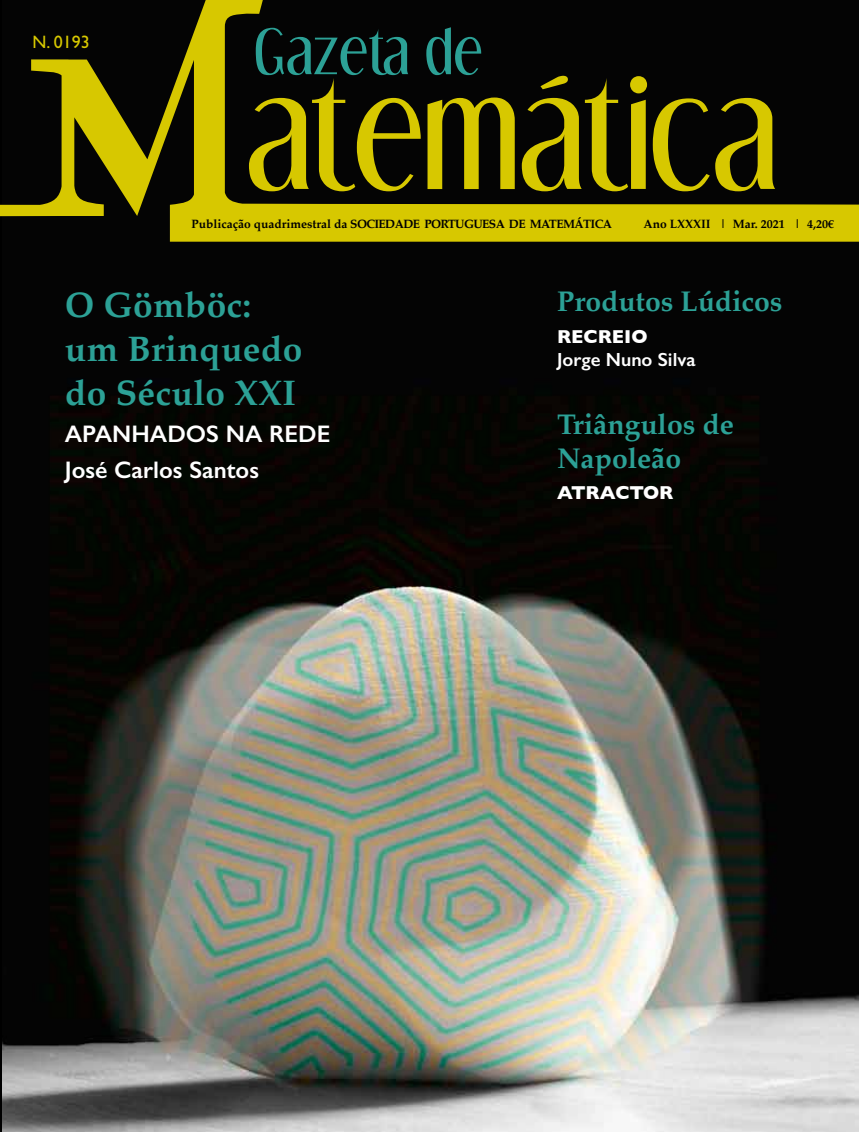
<style>
.page{position:relative;width:859px;height:1132px;background:#fff}
.page>*{position:absolute;margin:0;border:0;box-sizing:border-box;transform-origin:0 0}
.t1{font:132.6px "Dream Orphans";color:#d7c800}
.t2{font:54.3px "Dream Orphans";letter-spacing:.02em;color:#2ca196}
.t3{font:700 35.25px/44px "Palatino";letter-spacing:.01em;color:#2ca196}
.t4{font:700 28.35px/33.9px "Palatino";color:#2ca196}
.t5{font:600 24px/36px "Gill Sans";color:#fff}
.t6{font:600 19.05px/22.8px "Gill Sans";color:#fff}
.t7{font:700 19.05px "Gill Sans";color:#fff}
.t8{font:18px "Gill Sans Std";color:#d7c800}
.t9{font:700 12px "Palatino";letter-spacing:-.05em;color:#000}
.t10{font:700 12px "Palatino";color:#000}
.s1{font-weight:700}
</style>
<div class="page">
<img style="left:1px;top:241px;width:858px;height:890px">
<hr style="left:0;top:0;width:1px;height:1131px;background:#000">
<svg style="left:0;top:0;width:859px;height:241px;fill:#040404"></svg>
<p class="t8" style="left:33px;top:32px;width:59px">N. 0193</p>
<p class="t2" style="left:254px;top:19px;width:229px">Gazeta de</p>
<p class="t1" style="left:246px;top:54px;width:532px">atemática</p>
<p class="t9" style="left:191px;top:213px;width:422px">Publicação quadrimestral da Sociedade Portuguesa de Matemática</p>
<p class="t10" style="left:643px;top:213px;width:192px">Ano LXXXII | Mar. 2021 | 4,20€</p>
<p class="t3" style="left:65px;top:282px;width:239px">O Gömböc: um Brinquedo do Século XXI</p>
<p class="t5" style="left:65px;top:416px;width:267px">APANHADOS NA REDE<br>José Carlos Santos</p>
<p class="t4" style="left:557px;top:284px;width:227px">Produtos Lúdicos</p>
<p class="t6" style="left:557px;top:325px;width:140px"><span class="s1">RECREIO<br></span>Jorge Nuno Silva</p>
<p class="t4" style="left:557px;top:406px;width:178px">Triângulos de<br>Napoleão</p>
<p class="t7" style="left:557px;top:477px;width:118px">ATRACTOR</p>
</div>
